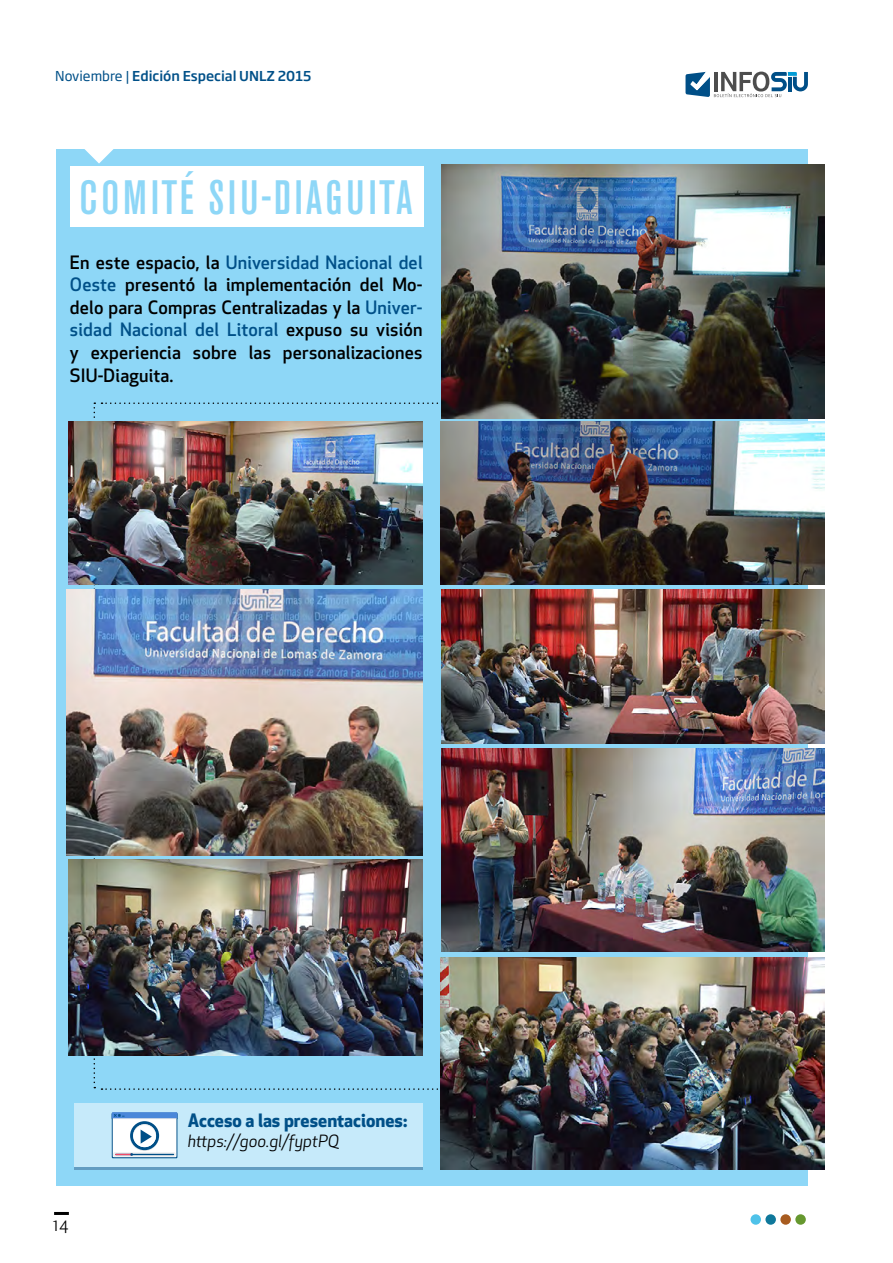
<style>
.page{position:relative;width:893px;height:1263px;background:#fff}
.page>*{position:absolute;margin:0;border:0;box-sizing:border-box;transform-origin:0 0}
.t1{font:500 condensed 47.7px "Akzidenz Grotesk BE";letter-spacing:.08em;color:#8ed7f7}
.t2{font:500 18px/22.5px "Apex New";letter-spacing:.01em;color:#000;text-align:justify}
.t3{font:700 18px "Apex New";color:#005088}
.t4{font:italic 16.5px "Apex New";color:#000}
.t5{font:16.5px "Apex New";color:#000}
.t6{font:500 13.5px "Soho Gothic Pro";color:#005088}
.s1{font-weight:400}
.s2{color:#005088}
</style>
<div class="page">
<div style="left:56px;top:150px;width:751px;height:1036px;background:#8ed7f7"></div>
<div style="left:70px;top:166px;width:353px;height:61px;background:#fff"></div>
<svg style="left:685px;top:71px;width:123px;height:27px"></svg>
<hr style="left:54px;top:1212px;width:15px;height:3px;background:#000">
<svg style="left:84px;top:149px;width:30px;height:15px"></svg>
<div style="left:750px;top:1214px;width:11px;height:11px;background:#4fc2e9;border-radius:50%"></div>
<div style="left:765px;top:1214px;width:11px;height:11px;background:#0f789b;border-radius:50%"></div>
<div style="left:780px;top:1214px;width:11px;height:11px;background:#a85c20;border-radius:50%"></div>
<div style="left:795px;top:1214px;width:11px;height:11px;background:#66982f;border-radius:50%"></div>
<div style="left:74px;top:1103px;width:349px;height:66px;background:#c6eafa"></div>
<hr style="left:74px;top:1166px;width:349px;height:3px;background:#005088">
<svg style="left:112px;top:1113px;width:65px;height:45px"></svg>
<div style="left:113px;top:1113px;width:63px;height:44px;background:#f3f3f3"></div>
<svg style="left:112px;top:1112px;width:65px;height:44px"></svg>
<img style="left:441px;top:422px;width:383px;height:163px">
<img style="left:441px;top:589px;width:384px;height:155px">
<img style="left:441px;top:749px;width:384px;height:202px">
<svg style="left:101px;top:1088px;width:340px;height:2px"></svg>
<svg style="left:101px;top:402px;width:337px;height:2px"></svg>
<svg style="left:94px;top:402px;width:1px;height:686px"></svg>
<img style="left:68px;top:859px;width:355px;height:196px">
<img style="left:441px;top:957px;width:383px;height:212px">
<img style="left:441px;top:165px;width:384px;height:254px">
<img style="left:68px;top:422px;width:355px;height:163px">
<img style="left:67px;top:589px;width:356px;height:267px">
<p class="t6" style="left:55px;top:66px;width:258px"><span class="s1">Noviembre |</span> Edición Especial UNLZ 2015</p>
<h1 class="t1" style="left:80px;top:172px;width:334px">COMITÉ SIU-DIAGUITA</h1>
<p class="t2" style="left:70px;top:251px;width:354px">En este espacio, la <span class="s2">Universidad Nacional del Oeste</span> presentó la implementación del Mo&shy;delo para Compras Centralizadas y la <span class="s2">Univer&shy;sidad Nacional del Litoral</span> expuso su visión y experiencia sobre las personalizaciones SIU-Diaguita.</p>
<p class="t5" style="left:53px;top:1214px;width:17px">14</p>
<p class="t3" style="left:188px;top:1107px;width:221px">Acceso a las presentaciones:</p>
<p class="t4" style="left:188px;top:1130px;width:153px">https://goo.gl/fyptPQ</p>
</div>
